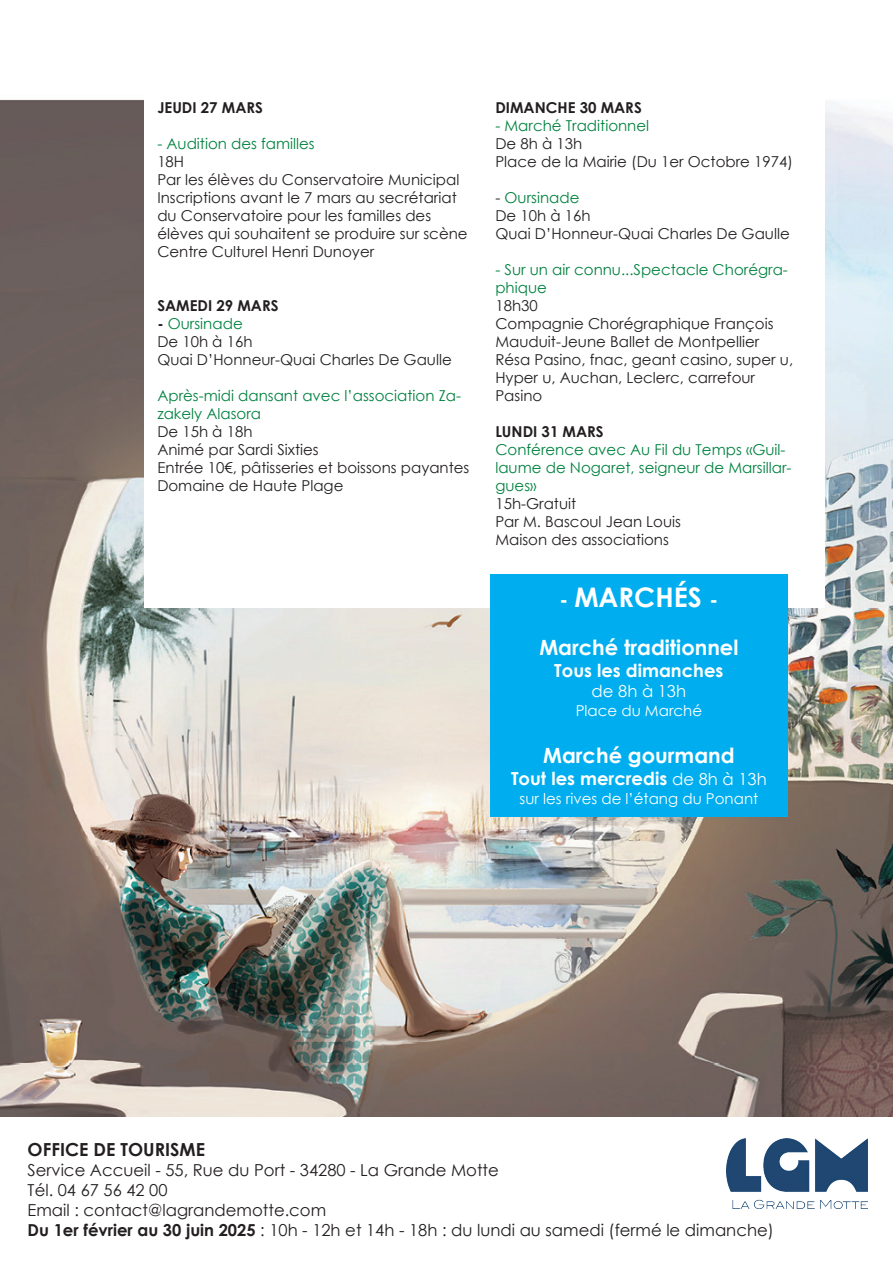
<style>
.page{position:relative;width:893px;height:1263px;background:#fff}
.page>*{position:absolute;margin:0;border:0;box-sizing:border-box;transform-origin:0 0}
.t1{font:700 27px "Century Gothic";color:#fff}
.t2{font:700 21px "Century Gothic";color:#fff}
.t3{font:700 18px "Century Gothic";color:#fff}
.t4{font:700 18px "Century Gothic";color:#231f20}
.t5{font:16.5px/19.8px "Century Gothic";color:#231f20}
.t6{font:16.5px "Century Gothic";color:#fff}
.t7{font:15px/18px "Century Gothic";color:#231f20}
.t8{font:15px/18px "Century Gothic";color:#00823f}
.t9{font:700 15px "Century Gothic";color:#231f20}
.t10{font:15px "Century Gothic";color:#fff}
.s1{font-weight:700}
.s2{color:#00823f}
.s3{font-size:21px}
.s4{font-weight:400;font-size:16.5px}
</style>
<div class="page">
<img style="left:0;top:99px;width:893px;height:1017px">
<img style="left:726px;top:1138px;width:141px;height:70px">
<div style="left:145px;top:89px;width:680px;height:519px;background:#fff"></div>
<div style="left:490px;top:574px;width:298px;height:242px;background:#00aeef"></div>
<p class="t9" style="left:157px;top:96px;width:107px">JEUDI 27 MARS</p>
<p class="t8" style="left:157px;top:135px;width:159px">- Audition des familles</p>
<p class="t7" style="left:157px;top:153px;width:312px">18H<br>Par les élèves du Conservatoire Municipal Inscriptions avant le 7 mars au secrétariat du Conservatoire pour les familles des élèves qui souhaitent se produire sur scène Centre Culturel Henri Dunoyer</p>
<p class="t9" style="left:157px;top:294px;width:123px">SAMEDI 29 MARS</p>
<p class="t7" style="left:157px;top:315px;width:296px"><span class="s1">-</span> <span class="s2">Oursinade<br></span>De 10h à 16h<br>Quai D’Honneur-Quai Charles De Gaulle</p>
<p class="t8" style="left:157px;top:387px;width:305px">Après-midi dansant avec l’association Za&shy;zakely Alasora</p>
<p class="t7" style="left:157px;top:423px;width:314px">De 15h à 18h<br>Animé par Sardi Sixties<br>Entrée 10€, pâtisseries et boissons payantes<br>Domaine de Haute Plage</p>
<p class="t9" style="left:495px;top:96px;width:148px">DIMANCHE 30 MARS</p>
<p class="t8" style="left:495px;top:117px;width:155px">- Marché Traditionnel</p>
<p class="t7" style="left:495px;top:135px;width:299px">De 8h à 13h<br>Place de la Mairie (Du 1er Octobre 1974)</p>
<p class="t7" style="left:495px;top:189px;width:296px">- <span class="s2">Oursinade<br></span>De 10h à 16h<br>Quai D’Honneur-Quai Charles De Gaulle</p>
<p class="t8" style="left:495px;top:261px;width:294px">- Sur un air connu...Spectacle Chorégra&shy;phique</p>
<p class="t7" style="left:495px;top:297px;width:299px">18h30<br>Compagnie Chorégraphique François<br>Mauduit-Jeune Ballet de Montpellier<br>Résa Pasino, fnac, geant casino, super u,<br>Hyper u, Auchan, Leclerc, carrefour<br>Pasino</p>
<p class="t9" style="left:495px;top:420px;width:110px">LUNDI 31 MARS</p>
<p class="t8" style="left:495px;top:441px;width:298px">Conférence avec Au Fil du Temps «Guil&shy;laume de Nogaret, seigneur de Marsillar&shy;gues»</p>
<p class="t7" style="left:495px;top:495px;width:187px">15h-Gratuit<br>Par M. Bascoul Jean Louis<br>Maison des associations</p>
<h1 class="t1" style="left:560px;top:577px;width:160px"><span class="s3">-</span> MARCHÉS <span class="s3">-</span></h1>
<h2 class="t2" style="left:539px;top:631px;width:201px">Marché traditionnel</h2>
<p class="t3" style="left:554px;top:657px;width:171px">Tous les dimanches</p>
<p class="t6" style="left:592px;top:680px;width:96px">de 8h à 13h</p>
<p class="t10" style="left:576px;top:700px;width:128px">Place du Marché</p>
<h2 class="t2" style="left:543px;top:740px;width:193px">Marché gourmand</h2>
<p class="t3" style="left:511px;top:765px;width:257px">Tout les mercredis <span class="s4">de 8h à 13h</span></p>
<p class="t10" style="left:520px;top:788px;width:240px">sur les rives de l’étang du Ponant</p>
<p class="t4" style="left:28px;top:1136px;width:179px">OFFICE DE TOURISME</p>
<p class="t5" style="left:28px;top:1160px;width:748px">Service Accueil - 55, Rue du Port - 34280 - La Grande Motte<br>Tél. 04 67 56 42 00<br>Email : contact@lagrandemotte.com<br><span class="s1">Du 1er février au 30 juin 2025</span> : 10h - 12h et 14h - 18h : du lundi au samedi (fermé le dimanche)</p>
</div>
